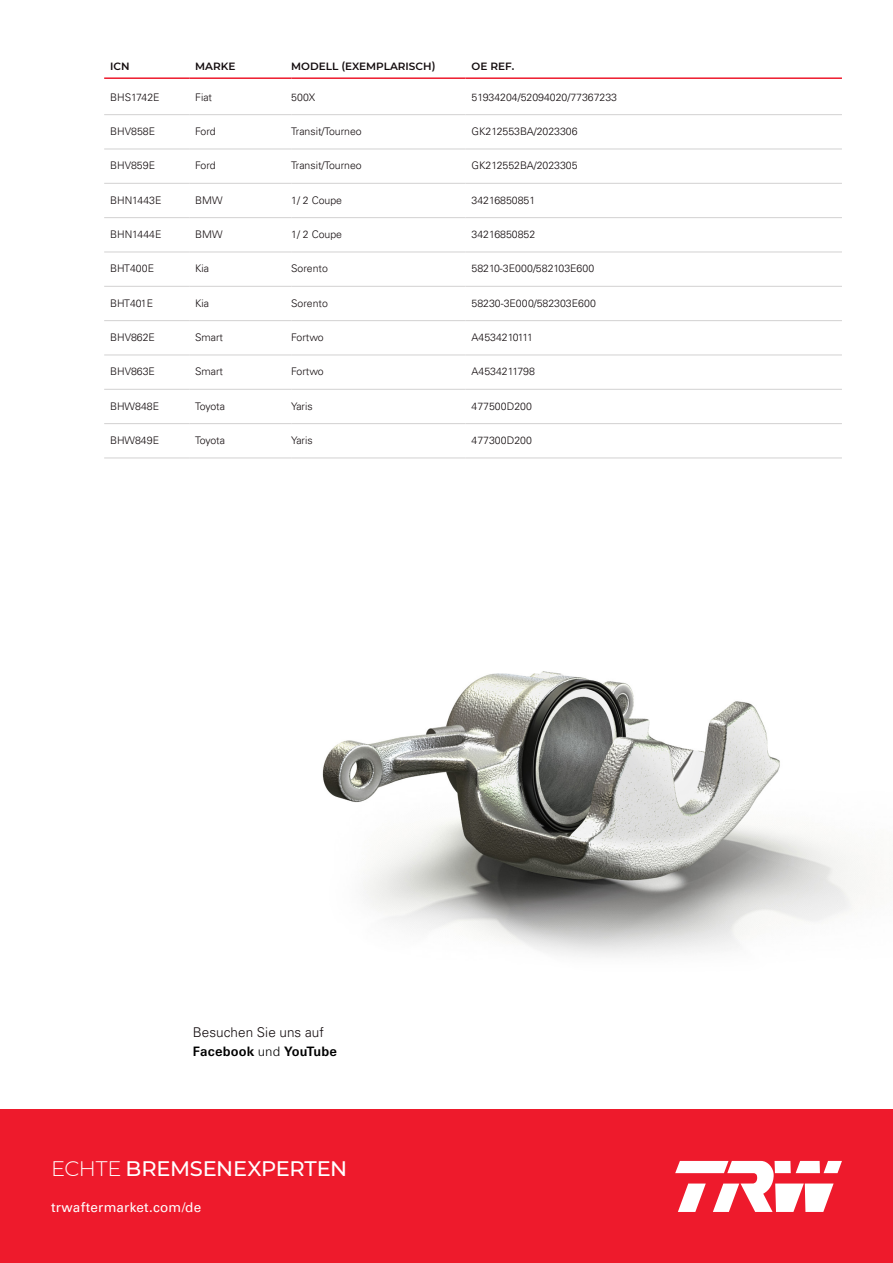
<style>
.page{position:relative;width:893px;height:1263px;background:#fff}
.page>*{position:absolute;margin:0;border:0;box-sizing:border-box;transform-origin:0 0}
.t1{font:500 21px "Montserrat";letter-spacing:-.01em;color:#fff}
.t2{font:500 20.85px "Montserrat";color:#fff}
.t3{font:13.5px "Univers LT Pro 55 Roman";letter-spacing:.015em;color:#fff}
.t4{font:700 13.5px "ZF Sans";letter-spacing:.01em;color:#000}
.t5{font:300 13.5px "Univers LT Pro 45";letter-spacing:.005em;color:#130c0e}
.t6{font:300 10.5px "Univers LT Pro 45";color:#130c0e}
.t7{font:600 10.5px "Montserrat";color:#130c0e}
.s1{font-weight:300}
.s2{font-weight:700;font-style:italic}
</style>
<div class="page">
<img style="left:322px;top:671px;width:543px;height:286px">
<div style="left:0;top:1110px;width:893px;height:153px;background:#ee1a2c"></div>
<hr style="left:104px;top:77px;width:85px;height:2px;background:#ee1a2c">
<hr style="left:189px;top:77px;width:102px;height:2px;background:#ee1a2c">
<hr style="left:291px;top:77px;width:175px;height:2px;background:#ee1a2c">
<hr style="left:466px;top:77px;width:376px;height:2px;background:#ee1a2c">
<hr style="left:104px;top:114px;width:85px;height:1px;background:#d2d1d1">
<hr style="left:189px;top:114px;width:102px;height:1px;background:#d2d1d1">
<hr style="left:291px;top:114px;width:175px;height:1px;background:#d2d1d1">
<hr style="left:466px;top:114px;width:376px;height:1px;background:#d2d1d1">
<hr style="left:104px;top:149px;width:85px;height:1px;background:#d2d1d1">
<hr style="left:189px;top:149px;width:102px;height:1px;background:#d2d1d1">
<hr style="left:291px;top:149px;width:175px;height:1px;background:#d2d1d1">
<hr style="left:466px;top:149px;width:376px;height:1px;background:#d2d1d1">
<hr style="left:104px;top:183px;width:85px;height:1px;background:#d2d1d1">
<hr style="left:189px;top:183px;width:102px;height:1px;background:#d2d1d1">
<hr style="left:291px;top:183px;width:175px;height:1px;background:#d2d1d1">
<hr style="left:466px;top:183px;width:376px;height:1px;background:#d2d1d1">
<hr style="left:104px;top:217px;width:85px;height:1px;background:#d2d1d1">
<hr style="left:189px;top:217px;width:102px;height:1px;background:#d2d1d1">
<hr style="left:291px;top:217px;width:175px;height:1px;background:#d2d1d1">
<hr style="left:466px;top:217px;width:376px;height:1px;background:#d2d1d1">
<hr style="left:104px;top:252px;width:85px;height:1px;background:#d2d1d1">
<hr style="left:189px;top:252px;width:102px;height:1px;background:#d2d1d1">
<hr style="left:291px;top:252px;width:175px;height:1px;background:#d2d1d1">
<hr style="left:466px;top:252px;width:376px;height:1px;background:#d2d1d1">
<hr style="left:104px;top:286px;width:85px;height:1px;background:#d2d1d1">
<hr style="left:189px;top:286px;width:102px;height:1px;background:#d2d1d1">
<hr style="left:291px;top:286px;width:175px;height:1px;background:#d2d1d1">
<hr style="left:466px;top:286px;width:376px;height:1px;background:#d2d1d1">
<hr style="left:104px;top:320px;width:85px;height:1px;background:#d2d1d1">
<hr style="left:189px;top:320px;width:102px;height:1px;background:#d2d1d1">
<hr style="left:291px;top:320px;width:175px;height:1px;background:#d2d1d1">
<hr style="left:466px;top:320px;width:376px;height:1px;background:#d2d1d1">
<hr style="left:104px;top:355px;width:85px;height:1px;background:#d2d1d1">
<hr style="left:189px;top:355px;width:102px;height:1px;background:#d2d1d1">
<hr style="left:291px;top:355px;width:175px;height:1px;background:#d2d1d1">
<hr style="left:466px;top:355px;width:376px;height:1px;background:#d2d1d1">
<hr style="left:104px;top:389px;width:85px;height:1px;background:#d2d1d1">
<hr style="left:189px;top:389px;width:102px;height:1px;background:#d2d1d1">
<hr style="left:291px;top:389px;width:175px;height:1px;background:#d2d1d1">
<hr style="left:466px;top:389px;width:376px;height:1px;background:#d2d1d1">
<hr style="left:104px;top:423px;width:85px;height:1px;background:#d2d1d1">
<hr style="left:189px;top:423px;width:102px;height:1px;background:#d2d1d1">
<hr style="left:291px;top:423px;width:175px;height:1px;background:#d2d1d1">
<hr style="left:466px;top:423px;width:376px;height:1px;background:#d2d1d1">
<hr style="left:104px;top:458px;width:85px;height:1px;background:#d2d1d1">
<hr style="left:189px;top:458px;width:102px;height:1px;background:#d2d1d1">
<hr style="left:291px;top:458px;width:175px;height:1px;background:#d2d1d1">
<hr style="left:466px;top:458px;width:376px;height:1px;background:#d2d1d1">
<svg style="left:675px;top:1161px;width:167px;height:51px"></svg>
<p class="t7" style="left:110px;top:59px;width:21px">ICN</p>
<p class="t7" style="left:195px;top:59px;width:42px">MARKE</p>
<p class="t7" style="left:291px;top:59px;width:146px">MODELL (EXEMPLARISCH)</p>
<p class="t7" style="left:472px;top:59px;width:44px">OE REF.</p>
<p class="t6" style="left:110px;top:90px;width:51px">BHS1742E</p>
<p class="t6" style="left:195px;top:90px;width:18px">Fiat</p>
<p class="t6" style="left:291px;top:90px;width:26px">500X</p>
<p class="t6" style="left:472px;top:90px;width:147px">51934204/52094020/77367233</p>
<p class="t6" style="left:110px;top:124px;width:46px">BHV858E</p>
<p class="t6" style="left:195px;top:124px;width:22px">Ford</p>
<p class="t6" style="left:291px;top:124px;width:72px">Transit/Tourneo</p>
<p class="t6" style="left:472px;top:124px;width:108px">GK212553BA/2023306</p>
<p class="t6" style="left:110px;top:159px;width:46px">BHV859E</p>
<p class="t6" style="left:195px;top:159px;width:22px">Ford</p>
<p class="t6" style="left:291px;top:159px;width:72px">Transit/Tourneo</p>
<p class="t6" style="left:472px;top:159px;width:108px">GK212552BA/2023305</p>
<p class="t6" style="left:110px;top:193px;width:53px">BHN1443E</p>
<p class="t6" style="left:195px;top:193px;width:29px">BMW</p>
<p class="t6" style="left:291px;top:193px;width:52px">1/ 2 Coupe</p>
<p class="t6" style="left:472px;top:193px;width:65px">34216850851</p>
<p class="t6" style="left:110px;top:227px;width:53px">BHN1444E</p>
<p class="t6" style="left:195px;top:227px;width:29px">BMW</p>
<p class="t6" style="left:291px;top:227px;width:52px">1/ 2 Coupe</p>
<p class="t6" style="left:472px;top:227px;width:65px">34216850852</p>
<p class="t6" style="left:110px;top:262px;width:46px">BHT400E</p>
<p class="t6" style="left:195px;top:262px;width:15px">Kia</p>
<p class="t6" style="left:291px;top:262px;width:38px">Sorento</p>
<p class="t6" style="left:472px;top:262px;width:124px">58210-3E000/582103E600</p>
<p class="t6" style="left:110px;top:296px;width:45px">BHT401E</p>
<p class="t6" style="left:195px;top:296px;width:15px">Kia</p>
<p class="t6" style="left:291px;top:296px;width:38px">Sorento</p>
<p class="t6" style="left:472px;top:296px;width:126px">58230-3E000/582303E600</p>
<p class="t6" style="left:110px;top:330px;width:46px">BHV862E</p>
<p class="t6" style="left:195px;top:330px;width:29px">Smart</p>
<p class="t6" style="left:291px;top:330px;width:34px">Fortwo</p>
<p class="t6" style="left:471px;top:330px;width:63px">A4534210111</p>
<p class="t6" style="left:110px;top:365px;width:46px">BHV863E</p>
<p class="t6" style="left:195px;top:365px;width:29px">Smart</p>
<p class="t6" style="left:291px;top:365px;width:34px">Fortwo</p>
<p class="t6" style="left:471px;top:365px;width:65px">A4534211798</p>
<p class="t6" style="left:110px;top:399px;width:51px">BHW848E</p>
<p class="t6" style="left:195px;top:399px;width:31px">Toyota</p>
<p class="t6" style="left:291px;top:399px;width:23px">Yaris</p>
<p class="t6" style="left:471px;top:399px;width:62px">477500D200</p>
<p class="t6" style="left:110px;top:433px;width:51px">BHW849E</p>
<p class="t6" style="left:195px;top:433px;width:31px">Toyota</p>
<p class="t6" style="left:291px;top:433px;width:23px">Yaris</p>
<p class="t6" style="left:471px;top:433px;width:62px">477300D200</p>
<p class="t5" style="left:193px;top:1023px;width:133px">Besuchen Sie uns auf</p>
<p class="t4" style="left:193px;top:1043px;width:146px">Facebook <span class="s1">und</span> YouTube</p>
<h1 class="t1" style="left:51px;top:1153px;width:298px"><span class="s1">ECHTE</span> BREMSENEXPERTEN</h1>
<p class="t3" style="left:51px;top:1198px;width:152px">trwaftermarket.com/de</p>
<h2 class="t2" style="left:51px;top:1154px;width:270px"><span class="s1">TRUE</span> BRAKING <span class="s2">EXPERTS</span></h2>
</div>
